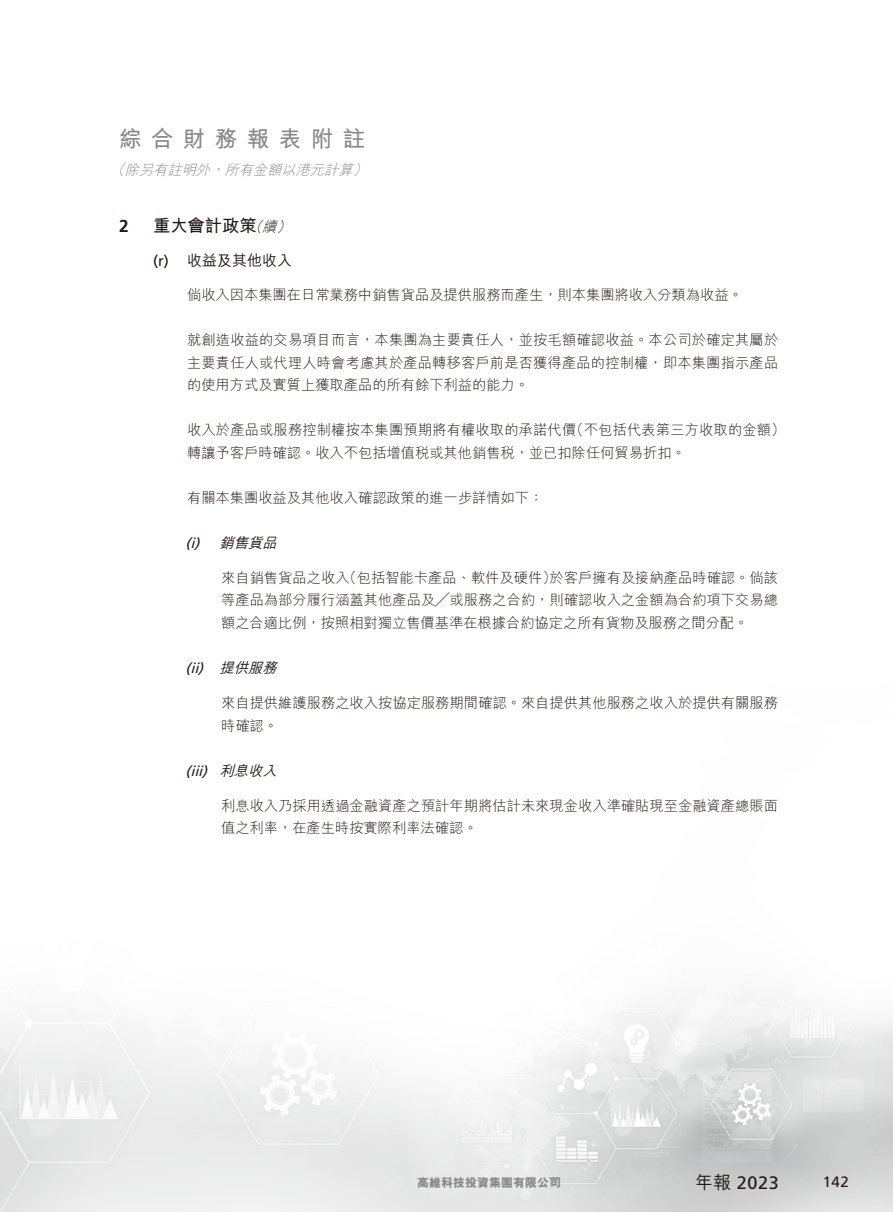
<style>
.page{position:relative;width:893px;height:1212px;background:#fff}
.page>*{position:absolute;margin:0;border:0;box-sizing:border-box;transform-origin:0 0}
.t1{font:700 22.5px "M Hei HK";letter-spacing:.42em;color:#898989}
.t2{font:18px "Frutiger LT Std";color:#231916}
.t3{font:700 17.25px "M Hei HK";color:#231916}
.t4{font:700 17.25px "Frutiger LT Std";color:#231916}
.t5{font:500 15px "M Hei HK";color:#231916}
.t6{font:15px "Frutiger LT Std";color:#231916}
.t7{font:300 14.25px/22.5px "M Hei HK";color:#231916}
.t8{font:italic 300 14.25px "M Hei HK";color:#898989}
.t9{font:italic 500 14.25px "M Hei HK";color:#231916}
.t10{font:italic 14.25px "Frutiger LT Std";color:#231916}
.t11{font:italic 300 14.25px "M Hei HK";color:#231916}
.t12{font:800 12px "M Hei HK";color:#898989}
.s1{font-family:"M Hei HK";font-weight:500}
</style>
<div class="page">
<img style="left:0;top:996px;width:893px;height:216px">
<h1 class="t1" style="left:119px;top:123px;width:248px">綜合財務報表附註</h1>
<p class="t8" style="left:353px;top:163px;width:20px">(</p>
<p class="t8" style="left:110px;top:163px;width:20px">（</p>
<p class="t8" style="left:224px;top:163px;width:134px">所有金額以港元計算</p>
<p class="t8" style="left:125px;top:163px;width:91px">除另有註明外</p>
<p class="t8" style="left:210px;top:163px;width:20px">，</p>
<p class="t4" style="left:119px;top:216px;width:11px">2</p>
<p class="t3" style="left:153px;top:213px;width:105px">重大會計政策</p>
<p class="t11" style="left:262px;top:220px;width:20px">續</p>
<p class="t11" style="left:248px;top:220px;width:20px">（</p>
<p class="t11" style="left:276px;top:220px;width:20px">(</p>
<p class="t6" style="left:153px;top:251px;width:17px">r( )</p>
<p class="t5" style="left:187px;top:249px;width:106px">收益及其他收入</p>
<p class="t7" style="left:187px;top:283px;width:557px">倘收入因本集團在日常業務中銷售貨品及提供服務而產生，則本集團將收入分類為收益。</p>
<p class="t7" style="left:187px;top:328px;width:593px;text-align:justify">就創造收益的交易項目而言，本集團為主要責任人，並按毛額確認收益。本公司於確定其屬於主要責任人或代理人時會考慮其於產品轉移客戶前是否獲得產品的控制權，即本集團指示產品的使用方式及實質上獲取產品的所有餘下利益的能力。</p>
<p class="t7" style="left:569px;top:418px;width:218px">（不包括代表第三方收取的金額(</p>
<p class="t7" style="left:187px;top:418px;width:500px">收入於產品或服務控制權按本集團預期將有權收取的承諾代價<br>轉讓予客戶時確認。收入不包括增值稅或其他銷售稅，並已扣除任何貿易折扣。</p>
<p class="t7" style="left:187px;top:486px;width:358px">有關本集團收益及其他收入確認政策的進一步詳情如下：</p>
<p class="t9" style="left:220px;top:532px;width:63px">銷售貨品</p>
<p class="t10" style="left:186px;top:534px;width:15px">i(</p>
<p class="t10" style="left:194px;top:534px;width:11px">)</p>
<p class="t10" style="left:186px;top:660px;width:23px">()</p>
<p class="t10" style="left:190px;top:660px;width:14px">ii</p>
<p class="t10" style="left:186px;top:762px;width:11px">(</p>
<p class="t10" style="left:202px;top:762px;width:11px">)</p>
<p class="t10" style="left:190px;top:762px;width:18px">iii</p>
<p class="t7" style="left:550px;top:566px;width:230px">於客戶擁有及接納產品時確認。倘該</p>
<p class="t7" style="left:342px;top:566px;width:216px">（包括智能卡產品、軟件及硬件）</p>
<p class="t7" style="left:221px;top:566px;width:558px">來自銷售貨品之收入<br>等產品為部分履行涵蓋其他產品及╱或服務之合約，則確認收入之金額為合約項下交易總額之合適比例，按照相對獨立售價基準在根據合約協定之所有貨物及服務之間分配。</p>
<p class="t9" style="left:220px;top:657px;width:63px">提供服務</p>
<p class="t7" style="left:221px;top:691px;width:558px">來自提供維護服務之收入按協定服務期間確認。來自提供其他服務之收入於提供有關服務時確認。</p>
<p class="t9" style="left:220px;top:760px;width:63px">利息收入</p>
<p class="t7" style="left:221px;top:794px;width:558px">利息收入乃採用透過金融資產之預計年期將估計未來現金收入準確貼現至金融資產總賬面值之利率，在產生時按實際利率法確認。</p>
<p class="t12" style="left:417px;top:1176px;width:145px">高維科技投資集團有限公司</p>
<p class="t2" style="left:695px;top:1172px;width:85px"><span class="s1">年報</span> 2023</p>
<p class="t6" style="left:823px;top:1173px;width:27px">142</p>
</div>
